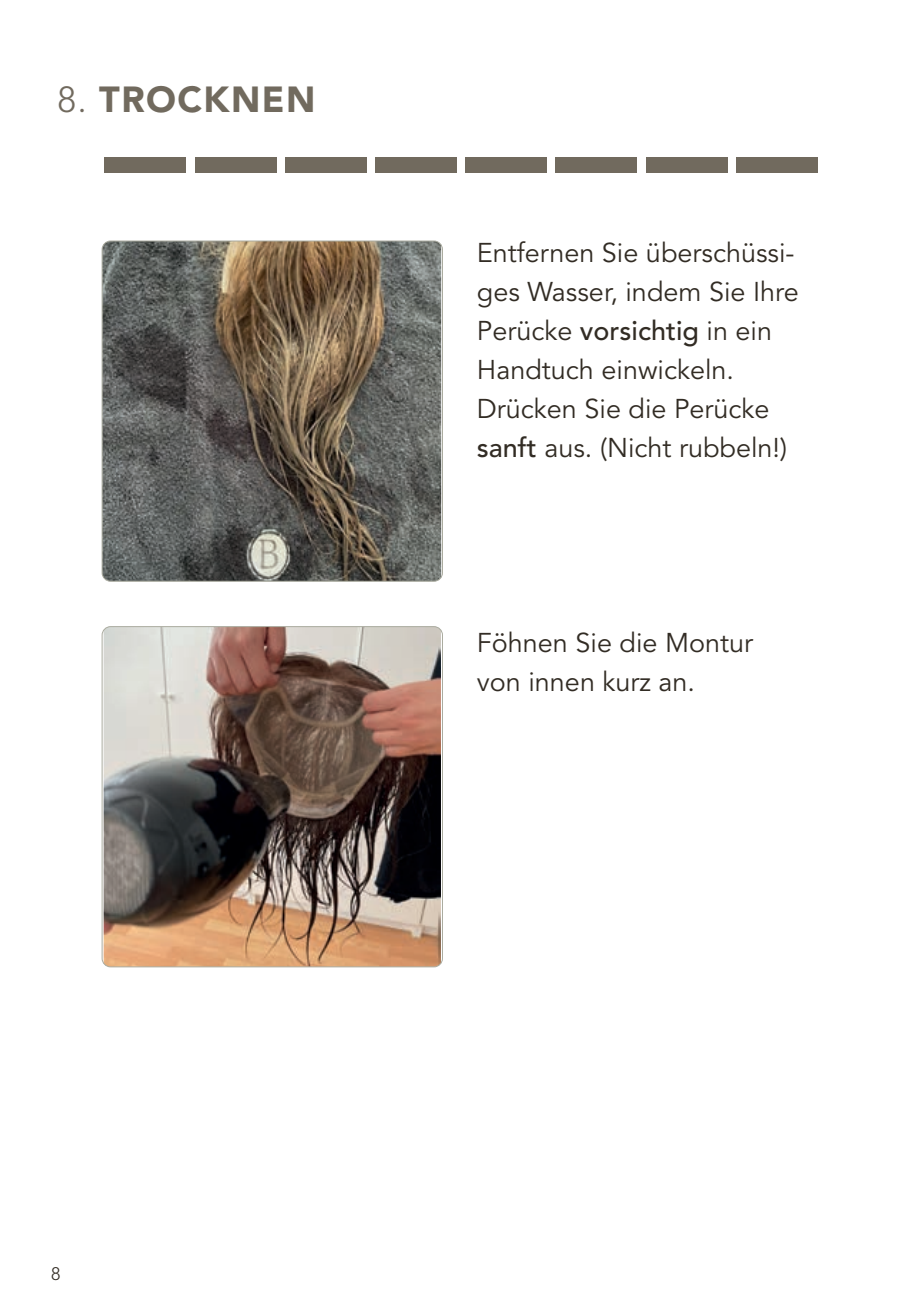
<style>
.page{position:relative;width:919px;height:1310px;background:#fff}
.page>*{position:absolute;margin:0;border:0;box-sizing:border-box;transform-origin:0 0}
.t1{font:900 36px "Avenir LT Std";letter-spacing:.04em;color:#716a5e}
.t2{font:27px/39px "Avenir LT Std";color:#322c24}
.t3{font:300 18px "Avenir LT Std";color:#322c24}
.s1{font-weight:300}
.s2{font-weight:500}
</style>
<div class="page">
<div style="left:105px;top:157px;width:81px;height:15px;background:#716a5e"></div>
<div style="left:195px;top:157px;width:81px;height:15px;background:#716a5e"></div>
<div style="left:285px;top:157px;width:81px;height:15px;background:#716a5e"></div>
<div style="left:375px;top:157px;width:81px;height:15px;background:#716a5e"></div>
<div style="left:465px;top:157px;width:81px;height:15px;background:#716a5e"></div>
<div style="left:555px;top:157px;width:82px;height:15px;background:#716a5e"></div>
<div style="left:645px;top:157px;width:82px;height:15px;background:#716a5e"></div>
<div style="left:736px;top:157px;width:81px;height:15px;background:#716a5e"></div>
<img style="left:102px;top:241px;width:339px;height:340px">
<div style="left:102px;top:241px;width:341px;height:340px;border:1px solid #aaab9f;border-radius:9px"></div>
<img style="left:104px;top:626px;width:337px;height:341px">
<div style="left:102px;top:626px;width:341px;height:341px;border:1px solid #aaab9f;border-radius:9px"></div>
<h1 class="t1" style="left:57px;top:78px;width:259px"><span class="s1">8.</span> TROCKNEN</h1>
<p class="t2" style="left:477px;top:234px;width:323px">Entfernen Sie überschüssi&shy;ges Wasser, indem Sie Ihre<br>Perücke <span class="s2">vorsichtig</span> in ein<br>Handtuch einwickeln.<br>Drücken Sie die Perücke <span class="s2">sanft</span> aus. (Nicht rubbeln!)</p>
<p class="t2" style="left:477px;top:624px;width:278px">Föhnen Sie die Montur von innen kurz an.</p>
<p class="t3" style="left:51px;top:1263px;width:11px">8</p>
</div>
